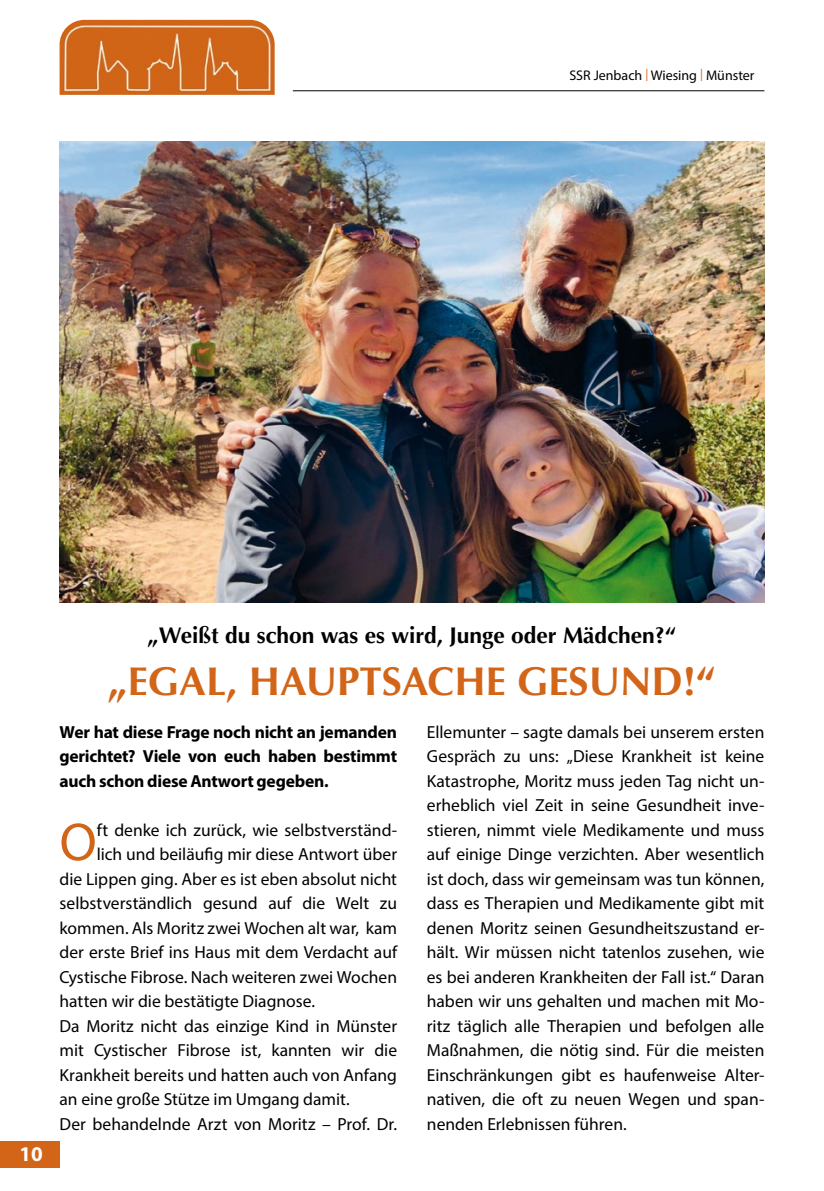
<style>
.page{position:relative;width:824px;height:1191px;background:#fff}
.page>*{position:absolute;margin:0;border:0;box-sizing:border-box;transform-origin:0 0}
.t1{font:53.9px "Myriad Pro";color:#d26518}
.t2{font:700 40.25px "Optima";color:#d26518}
.t3{font:700 22.75px "Optima";color:#000}
.t4{font:700 21px "Myriad Pro";color:#fff}
.t5{font:17.5px/24.5px "Myriad Pro";color:#000;text-align:justify}
.t6{font:700 17.5px/24.5px "Myriad Pro";letter-spacing:-.015em;color:#000;text-align:justify}
.t7{font:14px "Myriad Pro";color:#000}
.s1{font-size:12.25px;color:#d26518}
</style>
<div class="page">
<div style="left:0;top:1141px;width:60px;height:26px;background:#d26518"></div>
<hr style="left:293px;top:90px;width:471px;height:1px;background:#000">
<img style="left:60px;top:20px;width:214px;height:75px">
<img style="left:60px;top:141px;width:704px;height:462px">
<p class="t7" style="left:569px;top:67px;width:187px">SSR Jenbach <span class="s1">|</span> Wiesing <span class="s1">|</span> Münster</p>
<p class="t4" style="left:20px;top:1140px;width:25px">10</p>
<p class="t3" style="left:147px;top:621px;width:530px">„Weißt du schon was es wird, Junge oder Mädchen?“</p>
<p class="t2" style="left:108px;top:658px;width:610px">„EGAL, HAUPTSACHE GESUND!“</p>
<p class="t6" style="left:60px;top:719px;width:339px">Wer hat diese Frage noch nicht an jemanden gerichtet? Viele von euch haben bestimmt auch schon diese Antwort gegeben.</p>
<p class="t1" style="left:60px;top:809px;width:39px">O</p>
<p class="t5" style="left:97px;top:817px;width:302px">ft denke ich zurück, wie selbstverständ-</p>
<p class="t5" style="left:427px;top:719px;width:339px">Ellemunter – sagte damals bei unserem ersten Gespräch zu uns: „Diese Krankheit ist keine Katastrophe, Moritz muss jeden Tag nicht un&shy;erheblich viel Zeit in seine Gesundheit inve&shy;stieren, nimmt viele Medikamente und muss auf einige Dinge verzichten. Aber wesentlich ist doch, dass wir gemeinsam was tun können, dass es Therapien und Medikamente gibt mit denen Moritz seinen Gesundheitszustand er&shy;hält. Wir müssen nicht tatenlos zusehen, wie es bei anderen Krankheiten der Fall ist.“ Daran haben wir uns gehalten und machen mit Mo&shy;ritz täglich alle Therapien und befolgen alle Maßnahmen, die nötig sind. Für die meisten Einschränkungen gibt es haufenweise Alter&shy;nativen, die oft zu neuen Wegen und span&shy;nenden Erlebnissen führen.</p>
<p class="t5" style="left:97px;top:841px;width:302px">lich und beiläufig mir diese Antwort über</p>
<p class="t5" style="left:60px;top:866px;width:339px">die Lippen ging. Aber es ist eben absolut nicht</p>
<p class="t5" style="left:60px;top:890px;width:339px">selbstverständlich gesund auf die Welt zu</p>
<p class="t5" style="left:60px;top:915px;width:339px">kommen. Als Moritz zwei Wochen alt war, kam</p>
<p class="t5" style="left:60px;top:939px;width:339px">der erste Brief ins Haus mit dem Verdacht auf</p>
<p class="t5" style="left:60px;top:964px;width:339px">Cystische Fibrose. Nach weiteren zwei Wochen</p>
<p class="t5" style="left:60px;top:988px;width:257px">hatten wir die bestätigte Diagnose.</p>
<p class="t5" style="left:60px;top:1013px;width:339px">Da Moritz nicht das einzige Kind in Münster mit Cystischer Fibrose ist, kannten wir die Krankheit bereits und hatten auch von Anfang an eine große Stütze im Umgang damit.</p>
<p class="t5" style="left:60px;top:1111px;width:339px">Der behandelnde Arzt von Moritz – Prof. Dr.</p>
</div>
